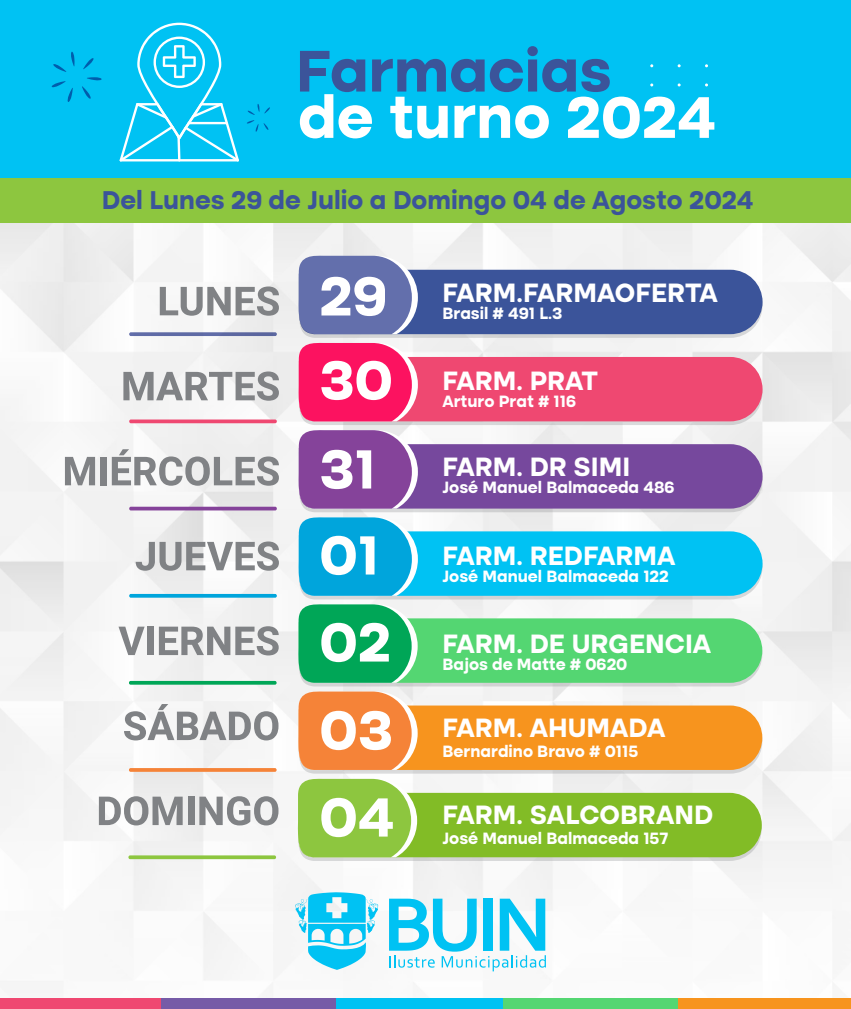
<style>
.page{position:relative;width:851px;height:1009px;background:#fff}
.page>*{position:absolute;margin:0;border:0;box-sizing:border-box;transform-origin:0 0}
.t1{font:700 60.7px "Altone Trial";color:#fff}
.t2{font:700 60.7px "Altone Trial";color:#3b549a}
.t3{font:700 57px "Altone Trial";color:#fff}
.t4{font:700 26.8px "Altone Trial";color:#fff}
.t5{font:700 26px "Altone Trial";color:#3b549a}
.t6{font:700 16.6px "Altone Trial";color:#fff}
</style>
<div class="page">
<img style="left:0;top:223px;width:850px;height:776px">
<div style="left:0;top:999px;width:173px;height:10px;background:#ef4871"></div>
<div style="left:161px;top:999px;width:181px;height:10px;background:#765ba7"></div>
<div style="left:336px;top:999px;width:181px;height:10px;background:#00c2f3"></div>
<div style="left:502px;top:999px;width:181px;height:10px;background:#54d672"></div>
<div style="left:678px;top:999px;width:172px;height:10px;background:#f7941e"></div>
<div style="left:0;top:0;width:850px;height:184px;background:#00c2f3"></div>
<svg style="left:160px;top:286px;width:119px;height:30px"></svg>
<svg style="left:123px;top:371px;width:156px;height:30px"></svg>
<svg style="left:65px;top:457px;width:30px;height:28px"></svg>
<div style="left:100px;top:457px;width:6px;height:28px;background:#808285"></div>
<svg style="left:112px;top:449px;width:167px;height:37px"></svg>
<svg style="left:136px;top:541px;width:143px;height:30px"></svg>
<svg style="left:295px;top:892px;width:83px;height:78px"></svg>
<svg style="left:389px;top:899px;width:157px;height:72px"></svg>
<svg style="left:119px;top:23px;width:120px;height:138px"></svg>
<div style="left:0;top:179px;width:850px;height:44px;background:#8dc63f"></div>
<svg style="left:129px;top:332px;width:148px;height:4px"></svg>
<svg style="left:128px;top:420px;width:149px;height:3px"></svg>
<svg style="left:128px;top:507px;width:149px;height:3px"></svg>
<svg style="left:128px;top:594px;width:149px;height:4px"></svg>
<svg style="left:82px;top:77px;width:20px;height:22px"></svg>
<svg style="left:51px;top:81px;width:22px;height:21px"></svg>
<svg style="left:53px;top:52px;width:22px;height:20px"></svg>
<svg style="left:83px;top:58px;width:11px;height:11px"></svg>
<svg style="left:247px;top:104px;width:23px;height:28px"></svg>
<svg style="left:118px;top:627px;width:27px;height:28px"></svg>
<div style="left:147px;top:627px;width:7px;height:28px;background:#808285"></div>
<svg style="left:159px;top:626px;width:120px;height:29px"></svg>
<svg style="left:124px;top:704px;width:154px;height:36px"></svg>
<svg style="left:99px;top:796px;width:84px;height:29px"></svg>
<div style="left:188px;top:797px;width:6px;height:28px;background:#808285"></div>
<svg style="left:199px;top:796px;width:79px;height:29px"></svg>
<svg style="left:128px;top:681px;width:149px;height:4px"></svg>
<svg style="left:128px;top:768px;width:149px;height:4px"></svg>
<svg style="left:128px;top:855px;width:149px;height:4px"></svg>
<svg style="left:298px;top:254px;width:464px;height:607px"></svg>
<h1 class="t2" style="left:296px;top:44px;width:317px">Farmacias</h1>
<h1 class="t1" style="left:298px;top:90px;width:420px">de turno 2024</h1>
<h3 class="t5" style="left:102px;top:189px;width:653px">Del Lunes 29 de Julio a Domingo 04 de Agosto 2024</h3>
<h2 class="t3" style="left:319px;top:271px;width:69px">29</h2>
<h2 class="t3" style="left:319px;top:355px;width:75px">30</h2>
<h2 class="t3" style="left:319px;top:444px;width:58px">31</h2>
<h2 class="t3" style="left:319px;top:530px;width:61px">01</h2>
<h2 class="t3" style="left:319px;top:617px;width:73px">02</h2>
<h2 class="t3" style="left:319px;top:705px;width:75px">03</h2>
<h2 class="t3" style="left:319px;top:792px;width:77px">04</h2>
<h3 class="t4" style="left:442px;top:280px;width:277px">FARM.FARMAOFERTA</h3>
<p class="t6" style="left:442px;top:306px;width:121px">Brasil # 491 L.3</p>
<h3 class="t4" style="left:442px;top:368px;width:157px">FARM. PRAT</h3>
<p class="t6" style="left:442px;top:394px;width:135px">Arturo Prat # 116</p>
<h3 class="t4" style="left:442px;top:454px;width:189px">FARM. DR SIMI</h3>
<p class="t6" style="left:442px;top:480px;width:234px">José Manuel Balmaceda 486</p>
<h3 class="t4" style="left:442px;top:543px;width:234px">FARM. REDFARMA</h3>
<p class="t6" style="left:442px;top:569px;width:228px">José Manuel Balmaceda 122</p>
<h3 class="t4" style="left:442px;top:631px;width:270px">FARM. DE URGENCIA</h3>
<p class="t6" style="left:442px;top:657px;width:186px">Bajos de Matte # 0620</p>
<h3 class="t4" style="left:442px;top:715px;width:224px">FARM. AHUMADA</h3>
<p class="t6" style="left:442px;top:744px;width:197px">Bernardino Bravo # 0115</p>
<h3 class="t4" style="left:442px;top:802px;width:272px">FARM. SALCOBRAND</h3>
<p class="t6" style="left:442px;top:831px;width:227px">José Manuel Balmaceda 157</p>
</div>
